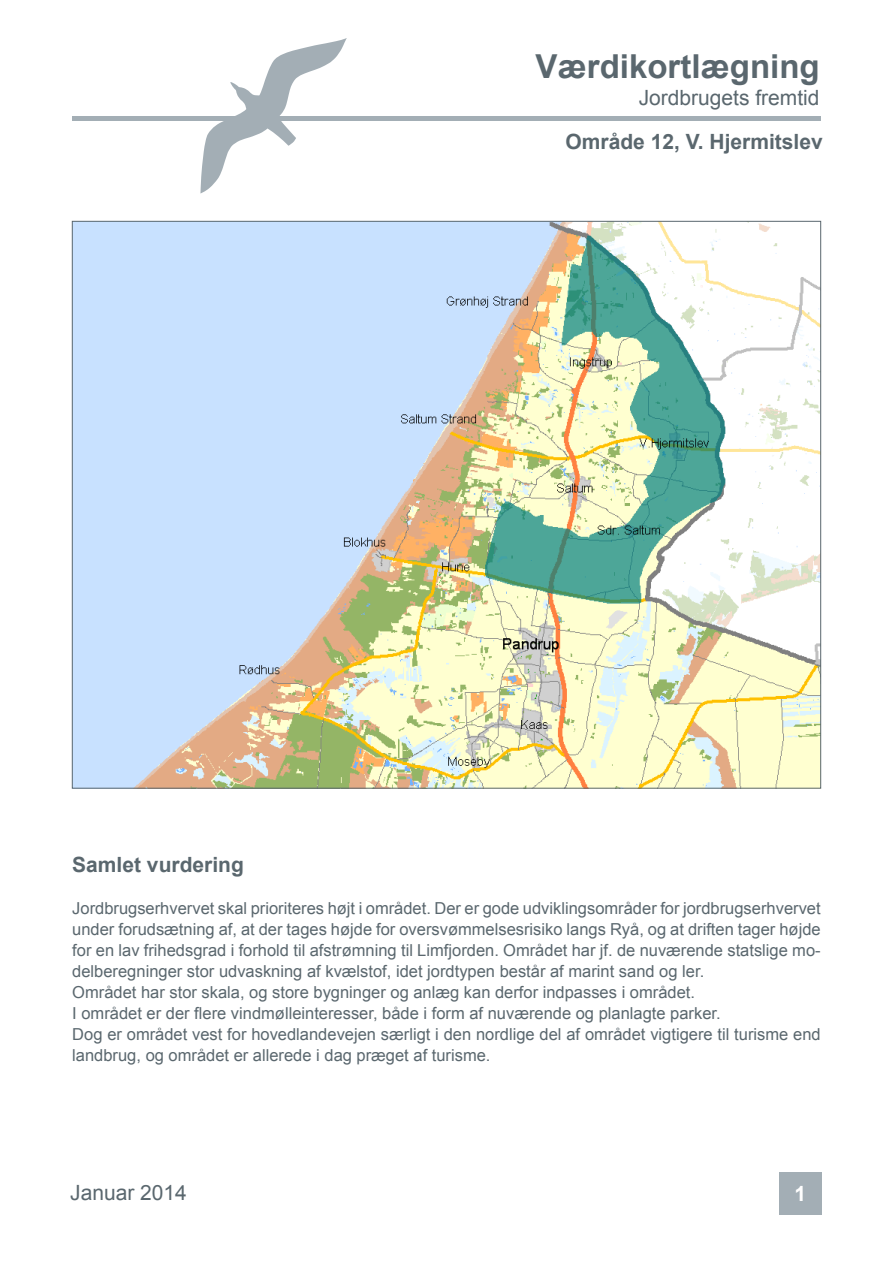
<style>
.page{position:relative;width:893px;height:1263px;background:#fff}
.page>*{position:absolute;margin:0;border:0;box-sizing:border-box;transform-origin:0 0}
.t1{font:700 33px "Arial";color:#5a676e}
._14p-fed{font:700 21px "Arial";color:#5a676e}
.t2{font:21px "Arial";color:#5a676e}
.t3{font:700 21px "Arial";color:#fff}
._11p-ordinær{font:16.5px/21px "Arial";color:#5a676e;text-align:justify}
</style>
<div class="page">
<img style="left:74px;top:223px;width:745px;height:563px">
<hr style="left:72px;top:116px;width:749px;height:4px;background:#a3aeb5">
<svg style="left:200px;top:38px;width:147px;height:155px"></svg>
<div style="left:779px;top:1172px;width:42px;height:42px;background:#a3aeb5"></div>
<h1 class="t1" style="left:535px;top:44px;width:286px">Værdikortlægning</h1>
<p class="t2" style="left:639px;top:84px;width:182px">Jordbrugets fremtid</p>
<p class="_14p-fed" style="left:566px;top:128px;width:259px">Område 12, V. Hjermitslev</p>
<p class="_14p-fed" style="left:72px;top:851px;width:173px">Samlet vurdering</p>
<p class="_11p-ordinær" style="left:72px;top:898px;width:750px">Jordbrugserhvervet skal prioriteres højt i området. Der er gode udviklingsområder for jordbrugserhvervet under forudsætning af, at der tages højde for oversvømmelsesrisiko langs Ryå, og at driften tager højde for en lav frihedsgrad i forhold til afstrømning til Limfjorden. Området har jf. de nuværende statslige mo&shy;delberegninger stor udvaskning af kvælstof, idet jordtypen består af marint sand og ler.</p>
<p class="_11p-ordinær" style="left:72px;top:982px;width:624px">Området har stor skala, og store bygninger og anlæg kan derfor indpasses i området.</p>
<p class="_11p-ordinær" style="left:72px;top:1003px;width:650px">I området er der flere vindmølleinteresser, både i form af nuværende og planlagte parker.</p>
<p class="_11p-ordinær" style="left:72px;top:1024px;width:750px">Dog er området vest for hovedlandevejen særligt i den nordlige del af området vigtigere til turisme end landbrug, og området er allerede i dag præget af turisme.</p>
<p class="t2" style="left:70px;top:1178px;width:118px">Januar 2014</p>
<p class="t3" style="left:794px;top:1179px;width:13px">1</p>
</div>
